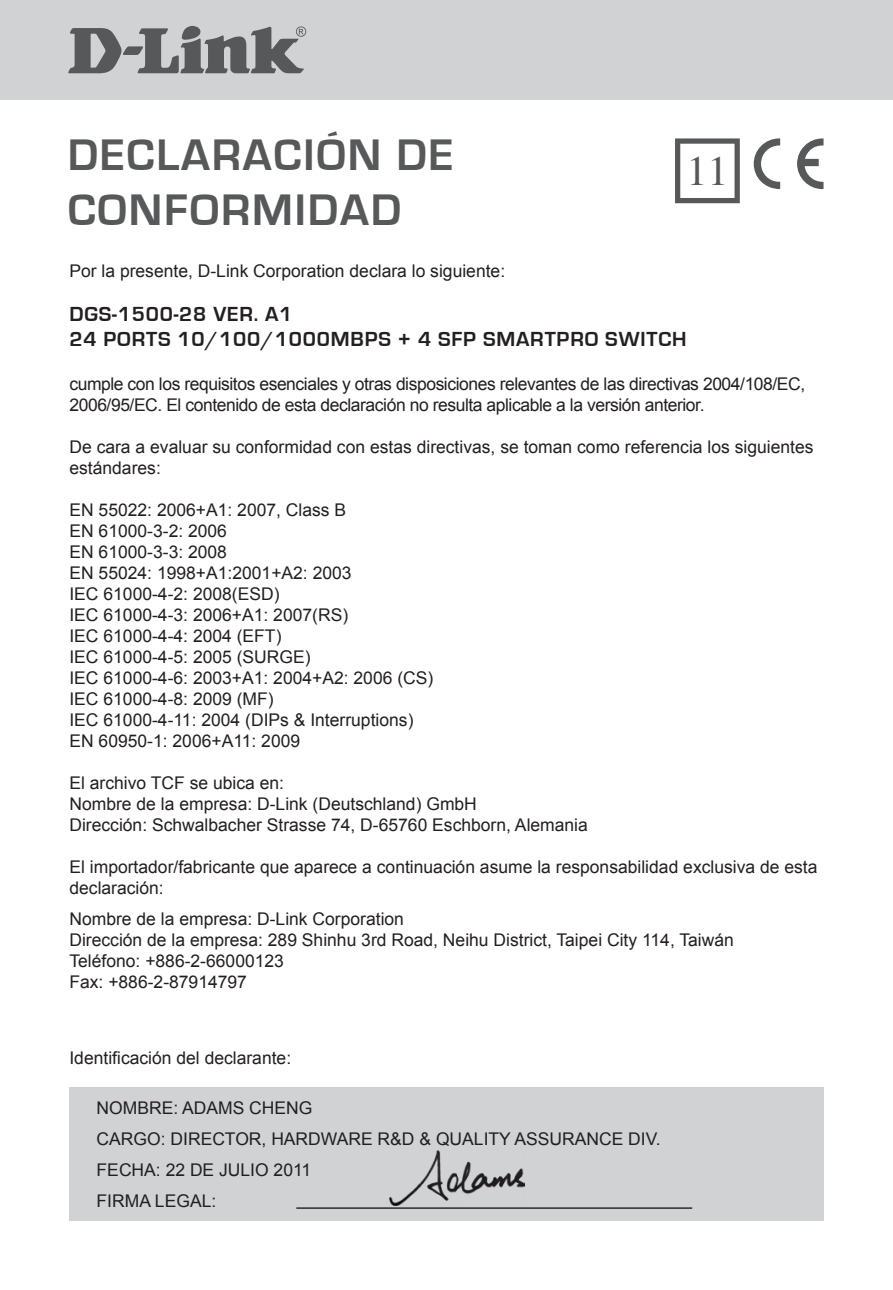
<style>
.page{position:relative;width:893px;height:1290px;background:#fff}
.page>*{position:absolute;margin:0;border:0;box-sizing:border-box;transform-origin:0 0}
.t1{font:700 45.5px/54.6px "Eurostile";letter-spacing:.04em;color:#57585a}
.t2{font:42px "Times";color:#57585a}
.t3{font:700 21px/25.2px "Eurostile";letter-spacing:.04em;color:#231f20}
.t4{font:17.5px/21px "Arial";color:#231f20}
.t5{font:17.5px/21px "Arial";letter-spacing:-.025em;color:#231f20}
</style>
<div class="page">
<div style="left:0;top:0;width:893px;height:99px;background:#d1d2d4"></div>
<svg style="left:68px;top:26px;width:238px;height:48px"></svg>
<svg style="left:675px;top:138px;width:65px;height:65px"></svg>
<svg style="left:754px;top:138px;width:26px;height:51px"></svg>
<svg style="left:797px;top:138px;width:26px;height:51px"></svg>
<div style="left:69px;top:1086px;width:754px;height:134px;background:#d1d2d4"></div>
<hr style="left:296px;top:1207px;width:396px;height:2px;background:#231f20">
<img style="left:390px;top:1151px;width:134px;height:55px">
<h1 class="t1" style="left:68px;top:129px;width:387px">DECLARACIÓN DE<br>CONFORMIDAD</h1>
<h2 class="t2" style="left:686px;top:148px;width:43px">11</h2>
<p class="t4" style="left:69px;top:260px;width:437px">Por la presente, D-Link Corporation declara lo siguiente:</p>
<p class="t3" style="left:69px;top:302px;width:225px">DGS-1500-28 VER. A1<br>24 PORTS</p>
<p class="t3" style="left:178px;top:327px;width:335px">10/100/1000MBPS + 4 SFP SMART</p>
<p class="t3" style="left:557px;top:327px;width:131px">PRO SWITCH</p>
<p class="t5" style="left:69px;top:374px;width:737px">cumple con los requisitos esenciales y otras disposiciones relevantes de las directivas 2004/108/EC,<br>2006/95/EC. El contenido de esta declaración no resulta aplicable a la versión anterior.</p>
<p class="t4" style="left:69px;top:437px;width:746px">De cara a evaluar su conformidad con estas directivas, se toman como referencia los siguientes estándares:</p>
<p class="t4" style="left:69px;top:500px;width:365px">EN 55022: 2006+A1: 2007, Class B<br>EN 61000-3-2: 2006<br>EN 61000-3-3: 2008<br>EN 55024: 1998+A1:2001+A2: 2003<br>IEC 61000-4-2: 2008(ESD)<br>IEC 61000-4-3: 2006+A1: 2007(RS)<br>IEC 61000-4-4: 2004 (EFT)<br>IEC 61000-4-5: 2005 (SURGE)<br>IEC 61000-4-6: 2003+A1: 2004+A2: 2006 (CS)<br>IEC 61000-4-8: 2009 (MF)<br>IEC 61000-4-11: 2004 (DIPs &amp; Interruptions)<br>EN 60950-1: 2006+A11: 2009</p>
<p class="t4" style="left:69px;top:773px;width:520px">El archivo TCF se ubica en:<br>Nombre de la empresa: D-Link (Deutschland) GmbH<br>Dirección: Schwalbacher Strasse 74, D-65760 Eschborn, Alemania</p>
<p class="t4" style="left:69px;top:857px;width:749px">El importador/fabricante que aparece a continuación asume la responsabilidad exclusiva de esta declaración:</p>
<p class="t4" style="left:69px;top:908px;width:666px">Nombre de la empresa: D-Link Corporation<br>Dirección de la empresa: 289 Shinhu 3rd Road, Neihu District, Taipei City 114, Taiwán Teléfono: +886-2-66000123<br>Fax: +886-2-87914797</p>
<p class="t4" style="left:69px;top:1047px;width:223px">Identificación del declarante:</p>
<p class="t4" style="left:97px;top:1092px;width:566px;line-height:30.8px">NOMBRE: ADAMS CHENG<br>CARGO: DIRECTOR, HARDWARE R&amp;D &amp; QUALITY ASSURANCE DIV.<br>FECHA: 22 de julio</p>
<p class="t4" style="left:274px;top:1159px;width:39px">2011</p>
<p class="t4" style="left:97px;top:1190px;width:121px">FIRMA LEGAL:</p>
</div>
